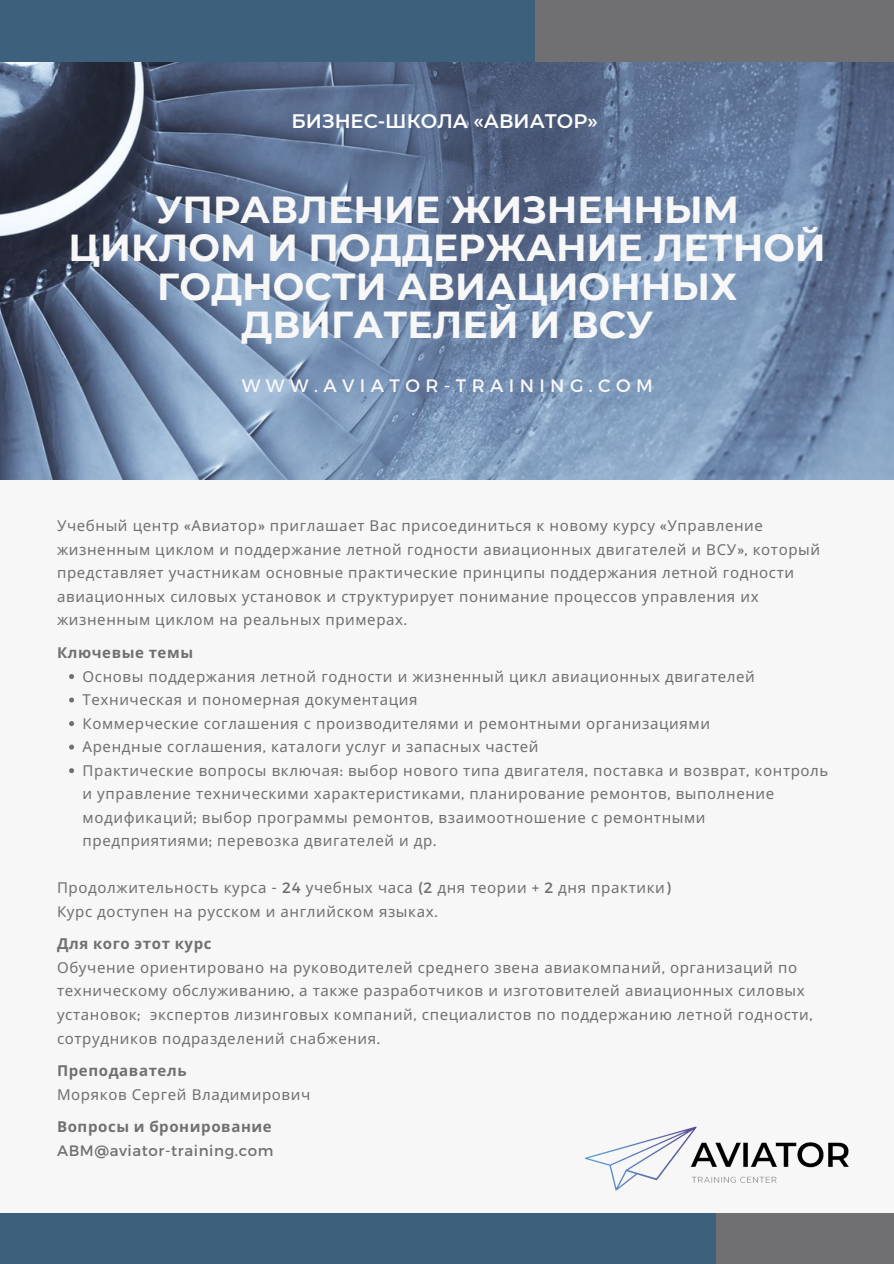
<style>
.page{position:relative;width:894px;height:1264px;background:#fff}
.page>*{position:absolute;margin:0;border:0;box-sizing:border-box;transform-origin:0 0}
.t1{font:700 37.5px/38.2px "Montserrat";color:#f7f7f7;text-align:center}
.t2{font:600 19.5px "Montserrat";color:#fff}
.t3{font:18px "Montserrat";letter-spacing:.3em;color:#f7f7f7}
.t4{font:15px/23.5px "Noto Sans";letter-spacing:.04em;color:#707073}
.t5{font:700 15px "Noto Sans";letter-spacing:.04em;color:#707073}
.t6{font:15px "Montserrat";letter-spacing:.04em;color:#707073}
.s1{font-family:"Montserrat"}
</style>
<div class="page">
<div style="left:0;top:0;width:893px;height:1263px;background:#f7f7f7"></div>
<img style="left:0;top:62px;width:893px;height:417px">
<div style="left:0;top:0;width:636px;height:62px;background:#3d617d"></div>
<div style="left:535px;top:0;width:358px;height:62px;background:#707073"></div>
<div style="left:0;top:1213px;width:719px;height:50px;background:#3d617d"></div>
<div style="left:716px;top:1213px;width:177px;height:50px;background:#707073"></div>
<svg style="left:69px;top:674px;width:5px;height:5px"></svg>
<svg style="left:69px;top:697px;width:5px;height:5px"></svg>
<svg style="left:69px;top:721px;width:5px;height:5px"></svg>
<svg style="left:69px;top:744px;width:5px;height:5px"></svg>
<svg style="left:69px;top:768px;width:5px;height:5px"></svg>
<img style="left:584px;top:1126px;width:265px;height:65px">
<p class="t2" style="left:291px;top:109px;width:308px">БИЗНЕС-ШКОЛА «АВИАТОР»</p>
<p class="t1" style="left:69px;top:190px;width:758px">УПРАВЛЕНИЕ ЖИЗНЕННЫМ<br>ЦИКЛОМ И ПОДДЕРЖАНИЕ ЛЕТНОЙ<br>ГОДНОСТИ АВИАЦИОННЫХ<br>ДВИГАТЕЛЕЙ И ВСУ</p>
<p class="t3" style="left:242px;top:374px;width:412px">WWW.AVIATOR-TRAINING.COM</p>
<p class="t4" style="left:57px;top:513px;width:764px">Учебный центр <span class="s1">«</span>Авиатор<span class="s1">»</span> приглашает Вас присоединиться к новому курсу <span class="s1">«</span>Управление жизненным циклом и поддержание летной годности авиационных двигателей и ВСУ<span class="s1">»,</span> который представляет участникам основные практические принципы поддержания летной годности авиационных силовых установок и структурирует понимание процессов управления их жизненным циклом на реальных примерах<span class="s1">.</span></p>
<p class="t5" style="left:57px;top:642px;width:138px">Ключевые темы</p>
<p class="t4" style="left:83px;top:664px;width:673px">Основы поддержания летной годности и жизненный цикл авиационных двигателей</p>
<p class="t4" style="left:83px;top:687px;width:336px">Техническая и пономерная документация</p>
<p class="t4" style="left:83px;top:711px;width:628px">Коммерческие соглашения с производителями и ремонтными организациями</p>
<p class="t4" style="left:83px;top:734px;width:457px">Арендные соглашения<span class="s1">,</span> каталоги услуг и запасных частей</p>
<p class="t4" style="left:83px;top:758px;width:747px">Практические вопросы включая<span class="s1">:</span> выбор нового типа двигателя<span class="s1">,</span> поставка и возврат<span class="s1">,</span> контроль и управление техническими характеристиками<span class="s1">,</span> планирование ремонтов<span class="s1">,</span> выполнение модификаций<span class="s1">;</span> выбор программы ремонтов<span class="s1">,</span> взаимоотношение с ремонтными предприятиями<span class="s1">;</span> перевозка двигателей и др<span class="s1">.</span></p>
<p class="t4" style="left:57px;top:875px;width:615px">Продолжительность курса <span class="s1">- 24</span> учебных часа <span class="s1">(2</span> дня теории <span class="s1">+ 2</span> дня практики<span class="s1">)</span></p>
<p class="t4" style="left:57px;top:899px;width:382px">Курс доступен на русском и английском языках<span class="s1">.</span></p>
<p class="t5" style="left:57px;top:933px;width:156px">Для кого этот курс</p>
<p class="t4" style="left:57px;top:955px;width:757px">Обучение ориентировано на руководителей среднего звена авиакомпаний<span class="s1">,</span> организаций по техническому обслуживанию<span class="s1">,</span> а также разработчиков и изготовителей авиационных силовых установок<span class="s1">;</span> экспертов лизинговых компаний<span class="s1">,</span> специалистов по поддержанию летной годности<span class="s1">, </span>сотрудников подразделений снабжения<span class="s1">.</span></p>
<p class="t5" style="left:57px;top:1059px;width:131px">Преподаватель</p>
<p class="t4" style="left:57px;top:1081px;width:255px">Моряков Сергей Владимирович</p>
<p class="t5" style="left:57px;top:1116px;width:216px">Вопросы и бронирование</p>
<p class="t6" style="left:57px;top:1140px;width:218px">ABM@aviator-training.com</p>
</div>
